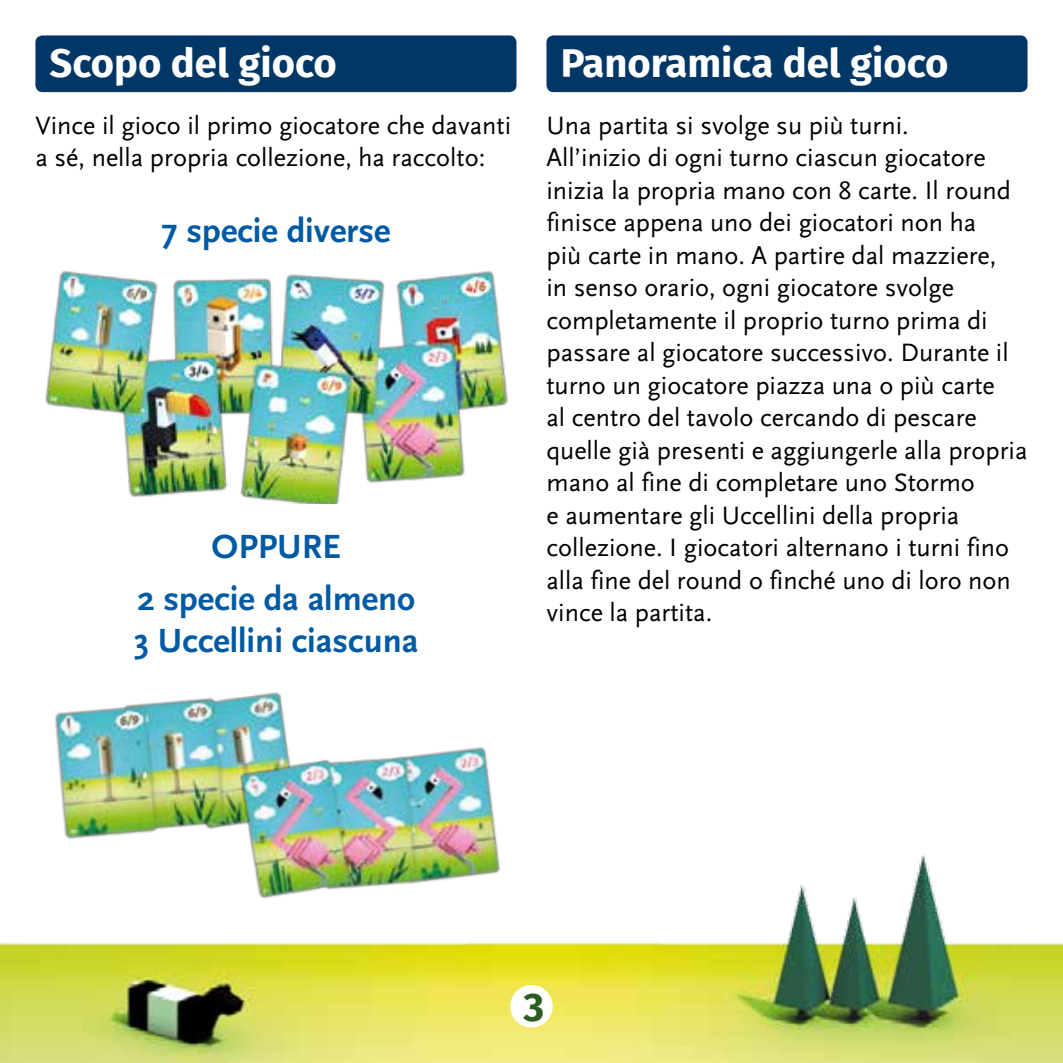
<style>
.page{position:relative;width:1063px;height:1063px;background:#fff}
.page>*{position:absolute;margin:0;border:0;box-sizing:border-box;transform-origin:0 0}
.t1{font:700 40px "Fira Sans";color:#fff}
.t2{font:700 40px "Fira Sans";color:#2c5d20}
.t3{font:700 35px/52px "Scala Sans";color:#005aa3;text-align:center}
.t4{font:26.25px/32.5px "Scala Sans";color:#000}
</style>
<div class="page">
<img style="left:0;top:942px;width:467px;height:121px">
<img style="left:467px;top:855px;width:596px;height:208px">
<div style="left:510px;top:985px;width:43px;height:43px;background:#fff;border-radius:50%"></div>
<img style="left:45px;top:270px;width:464px;height:234px">
<div style="left:35px;top:35px;width:481px;height:57px;background:#003766;border-radius:7px"></div>
<div style="left:546px;top:35px;width:482px;height:57px;background:#003766;border-radius:7px"></div>
<img style="left:55px;top:692px;width:230px;height:147px">
<img style="left:220px;top:720px;width:288px;height:202px">
<h1 class="t1" style="left:50px;top:30px;width:289px">Scopo del gioco</h1>
<h1 class="t1" style="left:561px;top:30px;width:389px">Panoramica del gioco</h1>
<p class="t4" style="left:35px;top:109px;width:477px">Vince il gioco il primo giocatore che davanti a sé, nella propria collezione, ha raccolto:</p>
<h2 class="t3" style="left:162px;top:205px;width:230px">7 specie diverse</h2>
<h2 class="t3" style="left:137px;top:521px;width:279px">OPPURE<br>2 specie da almeno</h2>
<h2 class="t3" style="left:134px;top:615px;width:286px">3 Uccellini ciascuna</h2>
<p class="t4" style="left:546px;top:109px;width:483px">Una partita si svolge su più turni.<br>All’inizio di ogni turno ciascun giocatore inizia la propria mano con 8 carte. Il round finisce appena uno dei giocatori non ha<br>più carte in mano. A partire dal mazziere,<br>in senso orario, ogni giocatore svolge completamente il proprio turno prima di passare al giocatore successivo. Durante il turno un giocatore piazza una o più carte<br>al centro del tavolo cercando di pescare quelle già presenti e aggiungerle alla propria mano al fine di completare uno Stormo<br>e aumentare gli Uccellini della propria collezione. I giocatori alternano i turni fino alla fine del round o finché uno di loro non vince la partita.</p>
<h1 class="t2" style="left:524px;top:973px;width:22px">3</h1>
</div>
